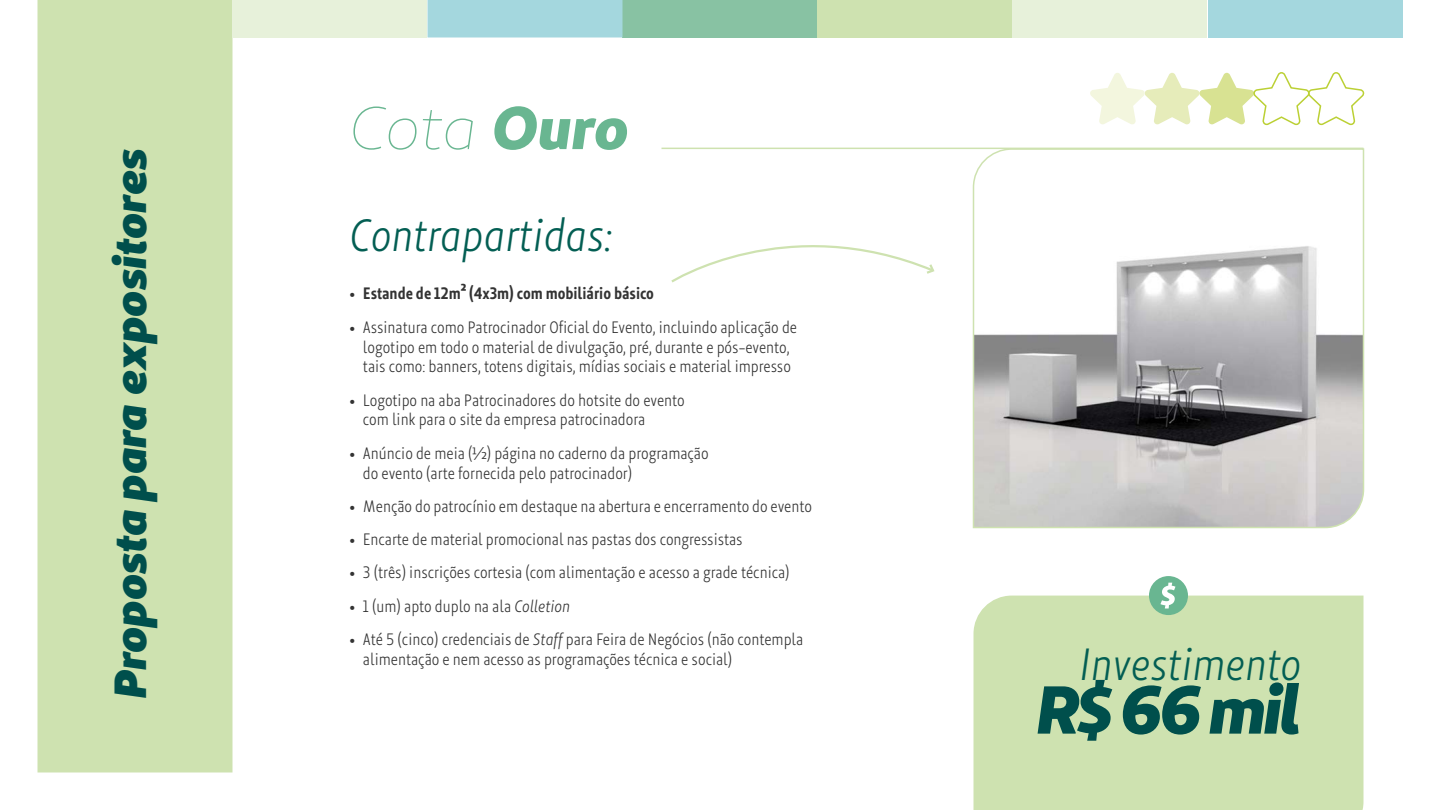
<style>
.page{position:relative;width:1440px;height:810px;background:#fff}
.page>*{position:absolute;margin:0;border:0;box-sizing:border-box;transform-origin:0 0}
.t1{font:italic 700 67.5px "Unimed Sans 2020 Extra";color:#004f4c}
.t2{font:italic 60px "Unimed Sans 2020 Light";color:#69b691}
.t3{font:italic condensed 45px "Unimed Sans 2020 Book";color:#035e53}
.t4{font:italic 45px "Unimed Sans 2020 Black";color:#004f4c}
.t5{font:condensed 16.5px/19.8px "Unimed Sans 2020 Book";color:#333}
.t6{font:700 condensed 16.5px "Unimed Sans 2020 Semi";color:#333}
.s1{font-family:"Unimed Sans 2020 Extra";font-weight:700}
.s2{font-style:italic}
</style>
<div class="page">
<div style="left:974px;top:596px;width:390px;height:214px;background:#cee2b0"></div>
<hr style="left:662px;top:148px;width:702px;height:1px;background:#cee2b0">
<svg style="left:1090px;top:72px;width:275px;height:54px"></svg>
<div style="left:1149px;top:576px;width:39px;height:39px;background:#69b691;border-radius:50%"></div>
<svg style="left:1160px;top:583px;width:15px;height:25px"></svg>
<svg style="left:671px;top:245px;width:264px;height:38px"></svg>
<svg style="left:972px;top:148px;width:393px;height:381px"></svg>
<div style="left:622px;top:0;width:195px;height:38px;background:#88c2a3"></div>
<div style="left:37px;top:0;width:195px;height:772px;background:#cee2b0"></div>
<div style="left:817px;top:0;width:195px;height:38px;background:#cee2b0"></div>
<div style="left:232px;top:0;width:195px;height:38px;background:#e7f1da"></div>
<div style="left:1012px;top:0;width:196px;height:38px;background:#e7f1da"></div>
<div style="left:428px;top:0;width:195px;height:38px;background:#a4d7de"></div>
<div style="left:1208px;top:0;width:195px;height:38px;background:#a4d7de"></div>
<h3 class="t4" style="left:100px;top:699px;width:552px;rotate:-90deg">Proposta para expositores</h3>
<h2 class="t2" style="left:350px;top:92px;width:281px">Cota <span class="s1">Ouro</span></h2>
<h3 class="t3" style="left:350px;top:207px;width:265px">Contrapartidas:</h3>
<p class="t6" style="left:350px;top:283px;width:306px">• Estande de 12m² (4x3m) com mobiliário básico</p>
<p class="t5" style="left:350px;top:317px;width:449px;text-align:center">• Assinatura como Patrocinador Oficial do Evento, incluindo aplicação de logotipo em todo o material de divulgação, pré, durante e pós-evento, tais como: banners, totens digitais, mídias sociais e material impresso</p>
<p class="t5" style="left:363px;top:390px;width:323px;text-indent:-13px">• Logotipo na aba Patrocinadores do hotsite do evento com link para o site da empresa patrocinadora</p>
<p class="t5" style="left:363px;top:443px;width:347px;text-indent:-13px">• Anúncio de meia (½) página no caderno da programação do evento (arte fornecida pelo patrocinador)</p>
<p class="t5" style="left:350px;top:496px;width:464px">• Menção do patrocínio em destaque na abertura e encerramento do evento</p>
<p class="t5" style="left:350px;top:530px;width:395px">• Encarte de material promocional nas pastas dos congressistas</p>
<p class="t5" style="left:350px;top:563px;width:442px">• 3 (três) inscrições cortesia (com alimentação e acesso a grade técnica)</p>
<p class="t5" style="left:350px;top:596px;width:222px">• 1 (um) apto duplo na ala <span class="s2">Colletion</span></p>
<p class="t5" style="left:363px;top:629px;width:442px;text-indent:-13px">• Até 5 (cinco) credenciais de <span class="s2">Staff</span> para Feira de Negócios (não contempla alimentação e nem acesso as programações técnica e social)</p>
<h3 class="t3" style="left:1079px;top:636px;width:224px">Investimento</h3>
<h1 class="t1" style="left:1035px;top:665px;width:268px">R$ 66 mil</h1>
</div>
